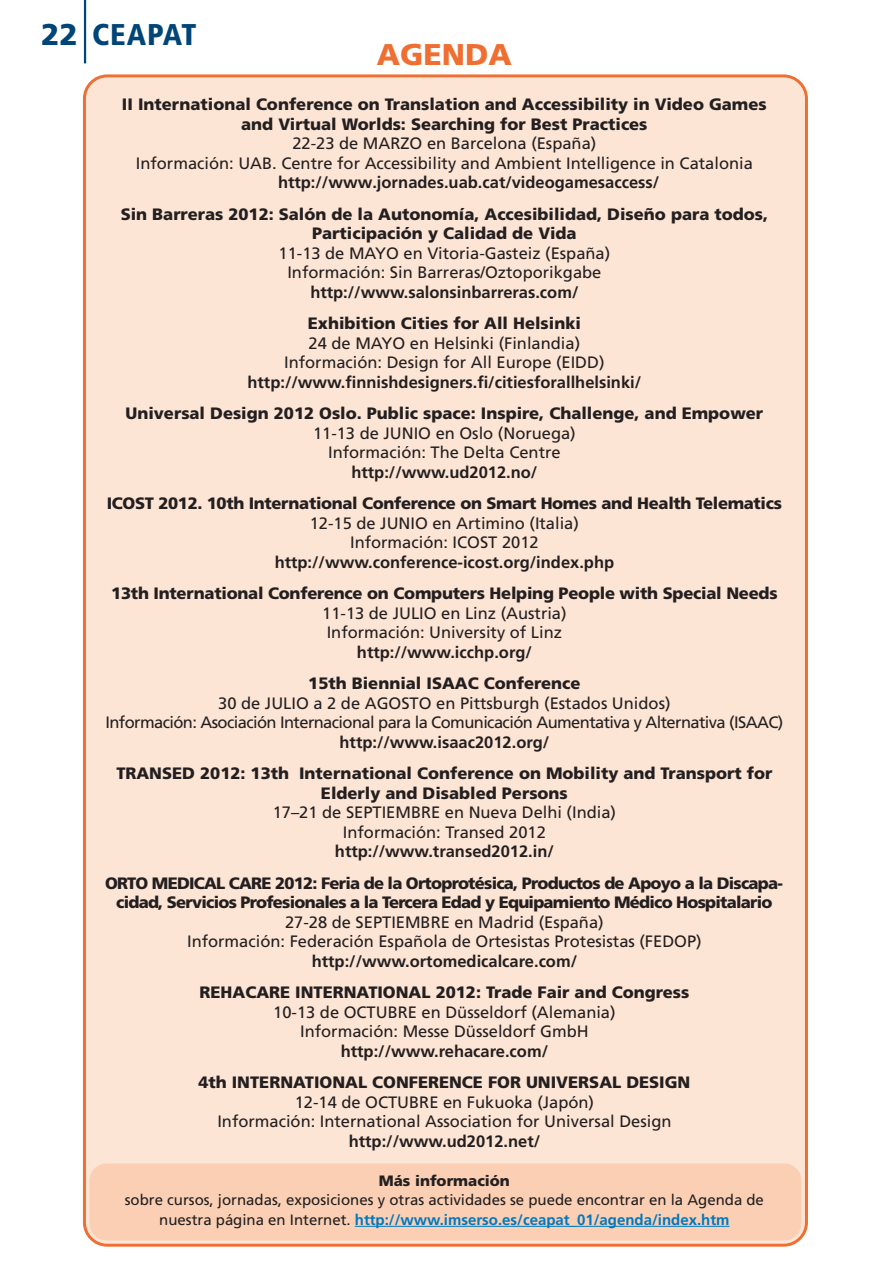
<style>
.page{position:relative;width:893px;height:1263px;background:#fff}
.page>*{position:absolute;margin:0;border:0;box-sizing:border-box;transform-origin:0 0}
.t1{font:900 condensed 30px "Frutiger";letter-spacing:.03em;color:#004577}
.t2{font:900 30px "Frutiger";color:#ef6e31}
.t3{font:900 16.5px/19.5px "Frutiger";color:#231f20;text-align:center}
.t4{font:16.5px/19.5px "Frutiger";color:#231f20;text-align:center}
.t5{font:900 16.5px/19.5px "Frutiger";letter-spacing:-.045em;color:#231f20;text-align:center}
.t6{font:16.5px/19.5px "Frutiger";letter-spacing:-.035em;color:#231f20;text-align:center}
.t7{font:900 16.5px/19.5px "Frutiger";letter-spacing:-.02em;color:#231f20;text-align:center}
.t8{font:700 16.5px "Frutiger";color:#231f20}
.t9{font:15px/19.5px "Frutiger";color:#231f20;text-align:center}
.s1{font-stretch:normal}
.s2{font-weight:400}
.s3{font-weight:700}
.s4{font-weight:900}
.s5{font-weight:700;color:#0078c0}
</style>
<div class="page">
<hr style="left:84px;top:0;width:2px;height:63px;background:#004577">
<div style="left:83px;top:74px;width:725px;height:1173px;background:#fde5d5"></div>
<div style="left:89px;top:1163px;width:712px;height:77px;background:#facfb3;border-radius:17px"></div>
<hr style="left:355px;top:1226px;width:374px;height:1px;background:#0078c0">
<p class="t1" style="left:41px;top:23px;width:157px"><span class="s1">22</span> CEAPAT</p>
<p class="t2" style="left:377px;top:42px;width:136px">AGENDA</p>
<p class="t3" style="left:122px;top:96px;width:646px">II International Conference on Translation and Accessibility in Video Games</p>
<p class="t3" style="left:241px;top:115px;width:408px">and Virtual Worlds: Searching for Best Practices</p>
<p class="t4" style="left:292px;top:135px;width:305px">22-23 de MARZO en Barcelona (España)</p>
<p class="t4" style="left:136px;top:154px;width:619px">Información: UAB. Centre for Accessibility and Ambient Intelligence in Catalonia</p>
<p class="t8" style="left:278px;top:176px;width:383px">http://www.jornades.uab.cat/videogamesaccess/</p>
<p class="t3" style="left:121px;top:205px;width:649px">Sin Barreras 2012: Salón de la Autonomía, Accesibilidad, Diseño para todos, Participación y Calidad de Vida<br><span class="s2">11-13 de MAYO en Vitoria-Gasteiz (España)<br>Información: Sin Barreras/Oztoporikgabe<br></span><span class="s3">http://www.salonsinbarreras.com/</span></p>
<p class="t4" style="left:247px;top:315px;width:395px"><span class="s4">Exhibition Cities for All Helsinki<br></span>24 de MAYO en Helsinki (Finlandia)<br>Información: Design for All Europe (EIDD) <span class="s3">http://www.finnishdesigners.fi/citiesforallhelsinki/</span></p>
<p class="t3" style="left:125px;top:405px;width:639px">Universal Design 2012 Oslo. Public space: Inspire, Challenge, and Empower <span class="s2">11-13 de JUNIO en Oslo (Noruega)<br>Información: The Delta Centre<br></span><span class="s3">http://www.ud2012.no/</span></p>
<p class="t7" style="left:107px;top:495px;width:677px">ICOST 2012. 10th International Conference on Smart Homes and Health Telematics <span class="s2">12-15 de JUNIO en Artimino (Italia)<br>Información: ICOST 2012<br></span><span class="s3">http://www.conference-icost.org/index.php</span></p>
<p class="t3" style="left:111px;top:585px;width:668px">13th International Conference on Computers Helping People with Special Needs <span class="s2">11-13 de JULIO en Linz (Austria)<br>Información: University of Linz<br></span><span class="s3">http://www.icchp.org/</span></p>
<p class="t6" style="left:105px;top:675px;width:679px"><span class="s4">15th Biennial ISAAC Conference<br></span>30 de JULIO a 2 de AGOSTO en Pittsburgh (Estados Unidos)<br>Información: Asociación Internacional para la Comunicación Aumentativa y Alternativa (ISAAC) <span class="s3">http://www.isaac2012.org/</span></p>
<p class="t3" style="left:116px;top:765px;width:658px">TRANSED 2012: 13th International Conference on Mobility and Transport for Elderly and Disabled Persons<br><span class="s2">17–21 de SEPTIEMBRE en Nueva Delhi (India)<br>Información: Transed 2012<br></span><span class="s3">http://www.transed2012.in/</span></p>
<p class="t5" style="left:105px;top:875px;width:679px">ORTO MEDICAL CARE 2012: Feria de la Ortoprotésica, Productos de Apoyo a la Discapa&shy;cidad, Servicios Profesionales a la Tercera Edad y Equipamiento Médico Hospitalario <span class="s2">27-28 de SEPTIEMBRE en Madrid (España)<br>Información: Federación Española de Ortesistas Protesistas (FEDOP) </span><span class="s3">http://www.ortomedicalcare.com/</span></p>
<p class="t4" style="left:200px;top:984px;width:491px"><span class="s4">REHACARE INTERNATIONAL 2012: Trade Fair and Congress </span>10-13 de OCTUBRE en Düsseldorf (Alemania)<br>Información: Messe Düsseldorf GmbH <span class="s3">http://www.rehacare.com/</span></p>
<p class="t4" style="left:198px;top:1074px;width:494px"><span class="s4">4th INTERNATIONAL CONFERENCE FOR UNIVERSAL DESIGN </span>12-14 de OCTUBRE en Fukuoka (Japón)<br>Información: International Association for Universal Design <span class="s3">http://www.ud2012.net/</span></p>
<p class="t9" style="left:125px;top:1172px;width:641px"><span class="s4">Más información<br></span>sobre cursos, jornadas, exposiciones y otras actividades se puede encontrar en la Agenda de nuestra página en Internet. <span class="s5">http://www.imserso.es/ceapat_01/agenda/index.htm</span></p>
</div>
